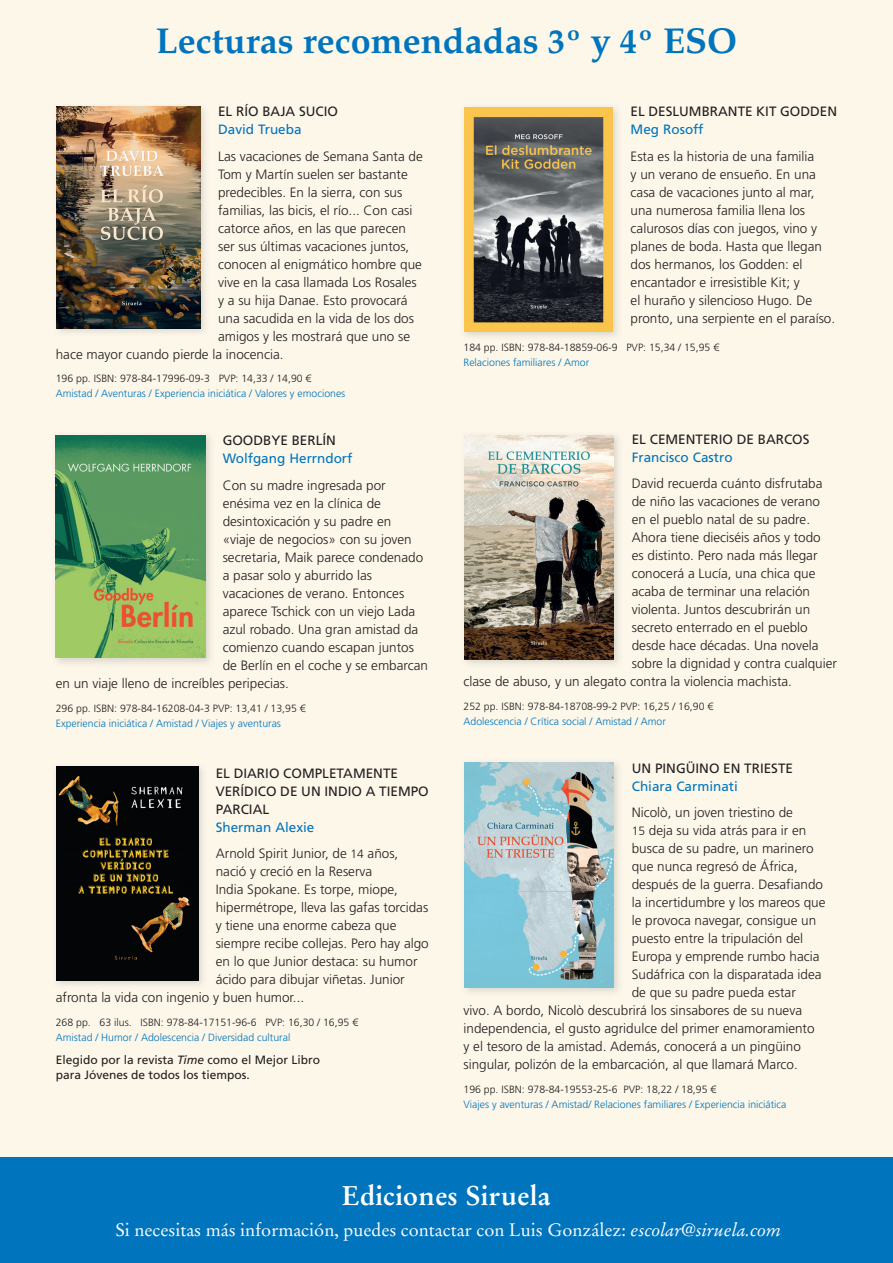
<style>
.page{position:relative;width:893px;height:1263px;background:#fff}
.page>*{position:absolute;margin:0;border:0;box-sizing:border-box;transform-origin:0 0}
.t1{font:700 36px "Palatino LT Std";color:#0074bc}
.t2{font:700 27px "Stempel Garamond LT Std";letter-spacing:.01em;color:#fff}
.t3{font:18px "Stempel Garamond LT Std";color:#fff}
.t4{font:300 13.5px/18px "Frutiger LT Std";color:#231f20}
.t5{font:13.5px/18px "Frutiger LT Std";color:#231f20}
.t6{font:13.5px "Frutiger LT Std";color:#0074bc}
.t7{font:12px/15px "Frutiger LT Std";color:#231f20}
.t8{font:300 10.5px "Frutiger LT Std";color:#0074bc}
.t9{font:300 10.5px "Frutiger LT Std";color:#231f20}
.s1{font-size:34.5px}
.s2{font-weight:400;color:#0074bc}
.s3{font-size:12px}
.s4{font-style:italic}
</style>
<div class="page">
<div style="left:0;top:0;width:893px;height:1227px;background:#fcf7e9"></div>
<div style="left:0;top:1157px;width:893px;height:106px;background:#0074bc"></div>
<img style="left:56px;top:106px;width:149px;height:227px">
<img style="left:57px;top:107px;width:143px;height:221px">
<img style="left:55px;top:435px;width:155px;height:228px">
<img style="left:56px;top:435px;width:150px;height:223px">
<img style="left:56px;top:766px;width:147px;height:219px">
<img style="left:56px;top:767px;width:142px;height:213px">
<img style="left:464px;top:107px;width:149px;height:225px">
<img style="left:464px;top:435px;width:154px;height:229px">
<img style="left:465px;top:436px;width:148px;height:224px">
<img style="left:464px;top:762px;width:154px;height:230px">
<img style="left:465px;top:762px;width:148px;height:225px">
<h1 class="t1" style="left:156px;top:19px;width:583px">Lecturas recomendadas <span class="s1">3º</span> y <span class="s1">4º</span> ESO</h1>
<p class="t5" style="left:218px;top:103px;width:122px">EL RÍO BAJA SUCIO</p>
<p class="t6" style="left:218px;top:122px;width:85px">David Trueba</p>
<p class="t4" style="left:218px;top:147px;width:206px">Las vacaciones de Semana Santa de</p>
<p class="t4" style="left:218px;top:165px;width:191px">Tom y Martín suelen ser bastante</p>
<p class="t4" style="left:218px;top:183px;width:186px">predecibles. En la sierra, con sus</p>
<p class="t4" style="left:218px;top:201px;width:196px">familias, las bicis, el río... Con casi</p>
<p class="t4" style="left:218px;top:219px;width:189px">catorce años, en las que parecen</p>
<p class="t4" style="left:218px;top:237px;width:193px">ser sus últimas vacaciones juntos,</p>
<p class="t4" style="left:218px;top:255px;width:205px">conocen al enigmático hombre que</p>
<p class="t4" style="left:218px;top:273px;width:200px">vive en la casa llamada Los Rosales</p>
<p class="t4" style="left:218px;top:291px;width:191px">y a su hija Danae. Esto provocará</p>
<p class="t4" style="left:218px;top:309px;width:197px">una sacudida en la vida de los dos</p>
<p class="t4" style="left:218px;top:327px;width:194px">amigos y les mostrará que uno se</p>
<p class="t4" style="left:56px;top:345px;width:229px">hace mayor cuando pierde la inocencia.</p>
<p class="t9" style="left:56px;top:373px;width:257px">196 pp. ISBN: 978-84-17996-09-3 PVP: 14,33 / 14,90 €</p>
<p class="t8" style="left:56px;top:388px;width:291px">Amistad / Aventuras / Experiencia iniciática / Valores y emociones</p>
<p class="t5" style="left:223px;top:432px;width:115px">GOODBYE BERLÍN</p>
<p class="t6" style="left:223px;top:451px;width:131px">Wolfgang Herrndorf</p>
<p class="t4" style="left:223px;top:476px;width:165px">Con su madre ingresada por</p>
<p class="t4" style="left:223px;top:494px;width:160px">enésima vez en la clínica de</p>
<p class="t4" style="left:223px;top:512px;width:170px">desintoxicación y su padre en</p>
<p class="t4" style="left:223px;top:530px;width:191px">«viaje de negocios» con su joven</p>
<p class="t4" style="left:223px;top:548px;width:202px">secretaria, Maik parece condenado</p>
<p class="t4" style="left:223px;top:566px;width:151px">a pasar solo y aburrido las</p>
<p class="t4" style="left:223px;top:584px;width:183px">vacaciones de verano. Entonces</p>
<p class="t4" style="left:223px;top:602px;width:194px">aparece Tschick con un viejo Lada</p>
<p class="t4" style="left:223px;top:620px;width:197px">azul robado. Una gran amistad da</p>
<p class="t4" style="left:223px;top:638px;width:193px">comienzo cuando escapan juntos</p>
<p class="t4" style="left:223px;top:656px;width:207px">de Berlín en el coche y se embarcan</p>
<p class="t4" style="left:56px;top:674px;width:235px">en un viaje lleno de increíbles peripecias.</p>
<p class="t9" style="left:56px;top:702px;width:251px">296 pp. ISBN: 978-84-16208-04-3 PVP: 13,41 / 13,95 €</p>
<p class="t8" style="left:56px;top:717px;width:227px">Experiencia iniciática / Amistad / Viajes y aventuras</p>
<p class="t5" style="left:216px;top:764px;width:215px">EL DIARIO COMPLETAMENTE<br>VERÍDICO DE UN INDIO A TIEMPO<br>PARCIAL</p>
<p class="t4" style="left:216px;top:814px;width:184px;line-height:26.5px"><span class="s2">Sherman Alexie<br></span>Arnold Spirit Junior, de <span class="s3">14</span> años,</p>
<p class="t4" style="left:216px;top:862px;width:158px">nació y creció en la Reserva</p>
<p class="t4" style="left:216px;top:880px;width:184px">India Spokane. Es torpe, miope,</p>
<p class="t4" style="left:216px;top:898px;width:214px">hipermétrope, lleva las gafas torcidas</p>
<p class="t4" style="left:216px;top:916px;width:182px">y tiene una enorme cabeza que</p>
<p class="t4" style="left:216px;top:934px;width:215px">siempre recibe collejas. Pero hay algo</p>
<p class="t4" style="left:216px;top:952px;width:203px">en lo que Junior destaca: su humor</p>
<p class="t4" style="left:216px;top:970px;width:191px">ácido para dibujar viñetas. Junior</p>
<p class="t4" style="left:56px;top:988px;width:250px">afronta la vida con ingenio y buen humor...</p>
<p class="t9" style="left:56px;top:1016px;width:304px">268 pp. 63 ilus. ISBN: 978-84-17151-96-6 PVP: 16,30 / 16,95 €</p>
<p class="t8" style="left:56px;top:1031px;width:236px">Amistad / Humor / Adolescencia / Diversidad cultural</p>
<p class="t7" style="left:56px;top:1052px;width:266px">Elegido por la revista <span class="s4">Time</span> como el Mejor Libro para Jóvenes de todos los tiempos.</p>
<p class="t5" style="left:631px;top:103px;width:208px">EL DESLUMBRANTE KIT GODDEN</p>
<p class="t6" style="left:631px;top:122px;width:74px">Meg Rosoff</p>
<p class="t4" style="left:631px;top:147px;width:206px">Esta es la historia de una familia<br>y un verano de ensueño. En una casa de vacaciones junto al mar, una numerosa familia llena los calurosos días con juegos, vino y planes de boda. Hasta que llegan dos hermanos, los Godden: el encantador e irresistible Kit; y<br>el huraño y silencioso Hugo. De pronto, una serpiente en el paraíso.</p>
<p class="t9" style="left:463px;top:341px;width:257px">184 pp. ISBN: 978-84-18859-06-9 PVP: 15,34 / 15,95 €</p>
<p class="t8" style="left:463px;top:356px;width:127px">Relaciones familiares / Amor</p>
<p class="t5" style="left:632px;top:430px;width:179px">EL CEMENTERIO DE BARCOS</p>
<p class="t6" style="left:632px;top:449px;width:102px">Francisco Castro</p>
<p class="t4" style="left:632px;top:475px;width:192px">David recuerda cuánto disfrutaba</p>
<p class="t4" style="left:632px;top:493px;width:190px">de niño las vacaciones de verano</p>
<p class="t4" style="left:632px;top:511px;width:180px">en el pueblo natal de su padre.</p>
<p class="t4" style="left:632px;top:529px;width:191px">Ahora tiene dieciséis años y todo</p>
<p class="t4" style="left:632px;top:547px;width:187px">es distinto. Pero nada más llegar</p>
<p class="t4" style="left:632px;top:565px;width:185px">conocerá a Lucía, una chica que</p>
<p class="t4" style="left:632px;top:583px;width:180px">acaba de terminar una relación</p>
<p class="t4" style="left:632px;top:601px;width:180px">violenta. Juntos descubrirán un</p>
<p class="t4" style="left:632px;top:619px;width:178px">secreto enterrado en el pueblo</p>
<p class="t4" style="left:632px;top:637px;width:188px">desde hace décadas. Una novela</p>
<p class="t4" style="left:632px;top:655px;width:207px">sobre la dignidad y contra cualquier</p>
<p class="t4" style="left:463px;top:673px;width:330px">clase de abuso, y un alegato contra la violencia machista.</p>
<p class="t9" style="left:463px;top:700px;width:251px">252 pp. ISBN: 978-84-18708-99-2 PVP: 16,25 / 16,90 €</p>
<p class="t8" style="left:463px;top:715px;width:204px">Adolescencia / Crítica social / Amistad / Amor</p>
<p class="t5" style="left:632px;top:759px;width:163px">UN PINGÜINO EN TRIESTE</p>
<p class="t6" style="left:632px;top:778px;width:108px">Chiara Carminati</p>
<p class="t4" style="left:632px;top:804px;width:163px">Nicolò, un joven triestino de</p>
<p class="t4" style="left:632px;top:822px;width:176px"><span class="s3">15</span> deja su vida atrás para ir en</p>
<p class="t4" style="left:632px;top:840px;width:183px">busca de su padre, un marinero</p>
<p class="t4" style="left:632px;top:858px;width:168px">que nunca regresó de África,</p>
<p class="t4" style="left:632px;top:876px;width:193px">después de la guerra. Desafiando</p>
<p class="t4" style="left:632px;top:894px;width:195px">la incertidumbre y los mareos que</p>
<p class="t4" style="left:632px;top:912px;width:186px">le provoca navegar, consigue un</p>
<p class="t4" style="left:632px;top:930px;width:173px">puesto entre la tripulación del</p>
<p class="t4" style="left:632px;top:948px;width:189px">Europa y emprende rumbo hacia</p>
<p class="t4" style="left:632px;top:966px;width:191px">Sudáfrica con la disparatada idea</p>
<p class="t4" style="left:632px;top:984px;width:166px">de que su padre pueda estar</p>
<p class="t4" style="left:463px;top:1002px;width:340px">vivo. A bordo, Nicolò descubrirá los sinsabores de su nueva</p>
<p class="t4" style="left:463px;top:1020px;width:353px">independencia, el gusto agridulce del primer enamoramiento</p>
<p class="t4" style="left:463px;top:1038px;width:339px">y el tesoro de la amistad. Además, conocerá a un pingüino</p>
<p class="t4" style="left:463px;top:1056px;width:336px">singular, polizón de la embarcación, al que llamará Marco.</p>
<p class="t9" style="left:463px;top:1083px;width:254px">196 pp. ISBN: 978-84-19553-25-6 PVP: 18,22 / 18,95 €</p>
<p class="t8" style="left:463px;top:1098px;width:325px">Viajes y aventuras / Amistad/ Relaciones familiares / Experiencia iniciática</p>
<h2 class="t2" style="left:342px;top:1179px;width:211px">Ediciones Siruela</h2>
<h3 class="t3" style="left:116px;top:1219px;width:667px">Si necesitas más información, puedes contactar con Luis González: <span class="s4">escolar@siruela.com</span></h3>
</div>
